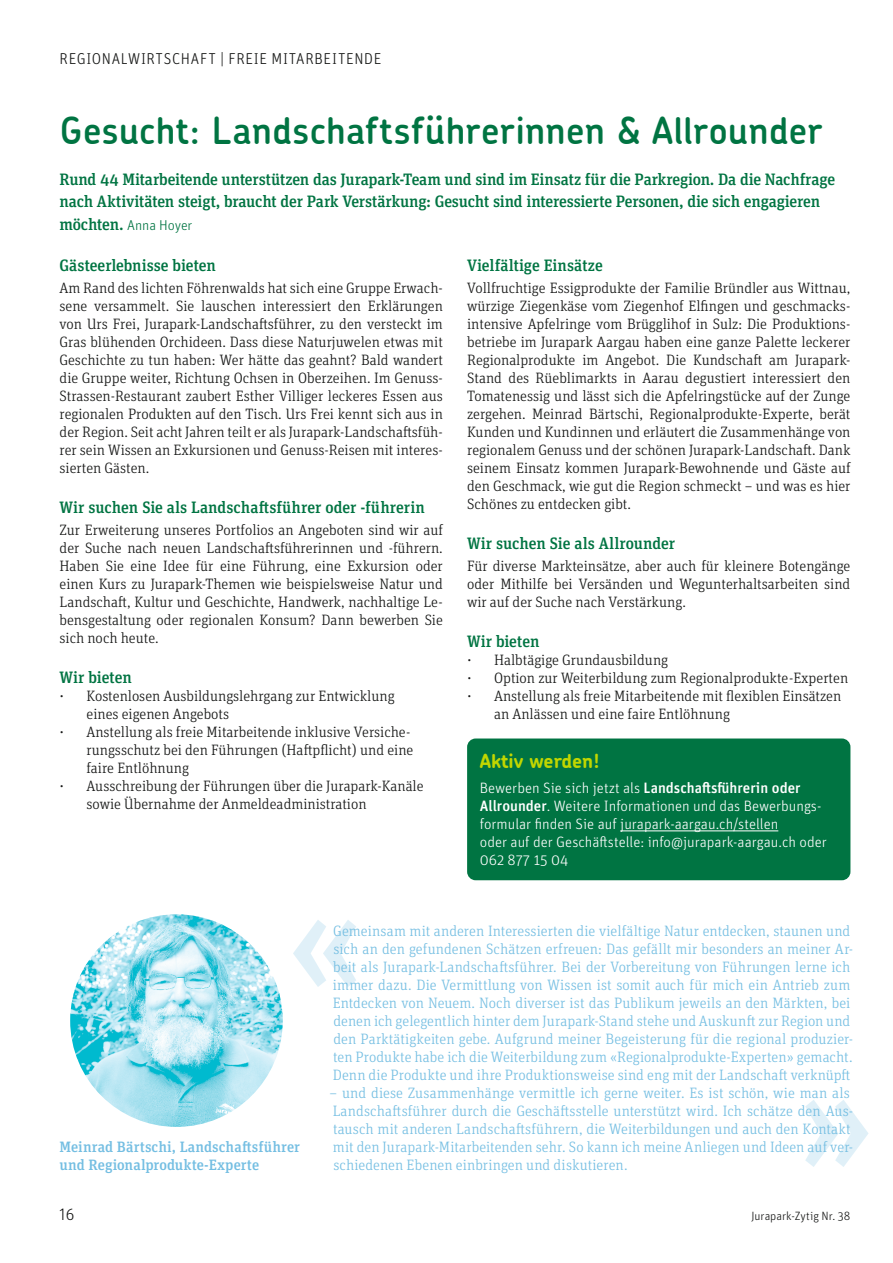
<style>
.page{position:relative;width:893px;height:1263px;background:#fff}
.page>*{position:absolute;margin:0;border:0;box-sizing:border-box;transform-origin:0 0}
.t1{font:500 146.25px "Unit Slab Pro";color:#74bee2}
.HEAD1_Chevin_neu{font:600 37.5px "Chevin";letter-spacing:.01em;color:#007442}
.t2{font:700 19.5px "Chevin";color:#c1d600}
.LEAD_3zeilig_Unit_me{font:500 16.5px/22.5px "Unit Slab Pro";letter-spacing:-.01em;color:#007442}
.t3{font:300 16.5px "Unit OT";color:#131413;scale:.96 1}
._00_SPITZMARKEN_Unit{font:300 15.75px "Unit OT";letter-spacing:.045em;color:#131413;scale:.96 1}
.t4{font:300 15px/18px "Unit Slab Pro";color:#131413;text-align:justify}
.LAUFTEXT_linksbündig{font:300 15px/18px "Unit Slab Pro";letter-spacing:.005em;color:#74bee2}
.t5{font:300 15px/18px "Unit OT";color:#fff}
.LAUFTEXT_linksbündig-2{font:500 15px/18px "Unit Slab Pro";letter-spacing:.005em;color:#74bee2}
.LEAD_3zeilig_Unit_me-2{font:300 14.25px "Unit OT";letter-spacing:-.01em;color:#007442}
.t6{font:300 12px "Unit OT";color:#131413}
.s1{font-family:"Unit Slab Pro";font-weight:500;font-size:16.5px}
.s2{font-weight:500}
</style>
<div class="page">
<img style="left:70px;top:914px;width:213px;height:213px;border-radius:106px">
<div style="left:467px;top:738px;width:383px;height:142px;background:#007442;border-radius:9px"></div>
<hr style="left:620px;top:830px;width:158px;height:1px;background:#fff">
<p class="_00_SPITZMARKEN_Unit" style="left:60px;top:49px;width:337px">REGIONALWIRTSCHAFT | FREIE MITARBEITENDE</p>
<p class="HEAD1_Chevin_neu" style="left:60px;top:106px;width:764px">Gesucht: Landschaftsführerinnen &amp; Allrounder</p>
<p class="LEAD_3zeilig_Unit_me" style="left:60px;top:167px;width:777px">Rund 44 Mitarbeitende unterstützen das Jurapark-Team und sind im Einsatz für die Parkregion. Da die Nachfrage nach Aktivitäten steigt, braucht der Park Verstärkung: Gesucht sind interessierte Personen, die sich engagieren</p>
<p class="LEAD_3zeilig_Unit_me-2" style="left:60px;top:216px;width:134px"><span class="s1">möchten.</span> Anna Hoyer</p>
<p class="LEAD_3zeilig_Unit_me" style="left:60px;top:253px;width:158px">Gästeerlebnisse bieten</p>
<p class="t4" style="left:60px;top:279px;width:385px">Am Rand des lichten Föhrenwalds hat sich eine Gruppe Erwach&shy;sene versammelt. Sie lauschen interessiert den Erklärungen von Urs Frei, Jurapark-Landschaftsführer, zu den versteckt im Gras blühenden Orchideen. Dass diese Naturjuwelen etwas mit Geschichte zu tun haben: Wer hätte das geahnt? Bald wandert die Gruppe weiter, Richtung Ochsen in Oberzeihen. Im Genuss-Strassen-Restaurant zaubert Esther Villiger leckeres Essen aus regionalen Produkten auf den Tisch. Urs Frei kennt sich aus in der Region. Seit acht Jahren teilt er als Jurapark-Landschaftsfüh&shy;rer sein Wissen an Exkursionen und Genuss-Reisen mit interes&shy;sierten Gästen.</p>
<p class="LEAD_3zeilig_Unit_me" style="left:60px;top:495px;width:367px">Wir suchen Sie als Landschaftsführer oder -führerin</p>
<p class="t4" style="left:60px;top:521px;width:385px">Zur Erweiterung unseres Portfolios an Angeboten sind wir auf der Suche nach neuen Landschaftsführerinnen und -führern.<br>Haben Sie eine Idee für eine Führung, eine Exkursion oder einen Kurs zu Jurapark-Themen wie beispielsweise Natur und Landschaft, Kultur und Geschichte, Handwerk, nachhaltige Le&shy;bensgestaltung oder regionalen Konsum? Dann bewerben Sie sich noch heute.</p>
<p class="LEAD_3zeilig_Unit_me" style="left:60px;top:665px;width:74px">Wir bieten</p>
<p class="t4" style="left:87px;top:686px;width:310px;text-indent:-27px">• Kostenlosen Ausbildungslehrgang zur Entwicklung eines eigenen Angebots</p>
<p class="t4" style="left:87px;top:722px;width:328px;text-align:left;text-indent:-27px">• Anstellung als freie Mitarbeitende inklusive Versiche&shy;rungsschutz bei den Führungen (Haftpflicht) und eine faire Entlöhnung</p>
<p class="t4" style="left:87px;top:776px;width:339px;text-indent:-27px">• Ausschreibung der Führungen über die Jurapark-Kanäle sowie Übernahme der Anmeldeadministration</p>
<p class="LEAD_3zeilig_Unit_me" style="left:467px;top:253px;width:137px">Vielfältige Einsätze</p>
<p class="t4" style="left:467px;top:279px;width:385px">Vollfruchtige Essigprodukte der Familie Bründler aus Wittnau, würzige Ziegenkäse vom Ziegenhof Elfingen und geschmacks&shy;intensive Apfelringe vom Brügglihof in Sulz: Die Produktions&shy;betriebe im Jurapark Aargau haben eine ganze Palette leckerer Regionalprodukte im Angebot. Die Kundschaft am Jurapark-Stand des Rüeblimarkts in Aarau degustiert interessiert den Tomatenessig und lässt sich die Apfelringstücke auf der Zunge zergehen. Meinrad Bärtschi, Regionalprodukte-Experte, berät Kunden und Kundinnen und erläutert die Zusammenhänge von regionalem Genuss und der schönen Jurapark-Landschaft. Dank seinem Einsatz kommen Jurapark-Bewohnende und Gäste auf den Geschmack, wie gut die Region schmeckt – und was es hier Schönes zu entdecken gibt.</p>
<p class="LEAD_3zeilig_Unit_me" style="left:467px;top:531px;width:210px">Wir suchen Sie als Allrounder</p>
<p class="t4" style="left:467px;top:557px;width:385px">Für diverse Markteinsätze, aber auch für kleinere Botengänge oder Mithilfe bei Versänden und Wegunterhaltsarbeiten sind wir auf der Suche nach Verstärkung.</p>
<p class="LEAD_3zeilig_Unit_me" style="left:467px;top:629px;width:74px">Wir bieten</p>
<p class="t4" style="left:467px;top:650px;width:203px">• Halbtägige Grundausbildung</p>
<p class="t4" style="left:467px;top:668px;width:383px">• Option zur Weiterbildung zum Regionalprodukte-Experten</p>
<p class="t4" style="left:494px;top:686px;width:349px;text-indent:-27px">• Anstellung als freie Mitarbeitende mit flexiblen Einsätzen an Anlässen und eine faire Entlöhnung</p>
<p class="t2" style="left:480px;top:748px;width:121px">Aktiv werden!</p>
<p class="t5" style="left:480px;top:779px;width:348px">Bewerben Sie sich jetzt als <span class="s2">Landschaftsführerin oder Allrounder</span>. Weitere Informationen und das Bewerbungs&shy;formular finden Sie auf jurapark-aargau.ch/stellen<br>oder auf der Geschäftstelle: info@jurapark-aargau.ch oder 062 877 15 04</p>
<h1 class="t1" style="left:287px;top:837px;width:79px">«</h1>
<p class="LAUFTEXT_linksbündig" style="left:333px;top:921px;width:522px">Gemeinsam mit anderen Interessierten die vielfältige Natur entdecken, staunen und sich an den gefundenen Schätzen erfreuen: Das gefällt mir besonders an meiner Ar&shy;beit als Jurapark-Landschaftsführer. Bei der Vorbereitung von Führungen lerne ich immer dazu. Die Vermittlung von Wissen ist somit auch für mich ein Antrieb zum Entdecken von Neuem. Noch diverser ist das Publikum jeweils an den Märkten, bei denen ich gelegentlich hinter dem Jurapark-Stand stehe und Auskunft zur Region und den Parktätigkeiten gebe. Aufgrund meiner Begeisterung für die regional produzier&shy;ten Produkte habe ich die Weiterbildung zum «Regionalprodukte-Experten» gemacht.<br>Denn die Produkte und ihre Produktionsweise sind eng mit der Landschaft verknüpft</p>
<p class="LAUFTEXT_linksbündig" style="left:329px;top:1083px;width:525px">– und diese Zusammenhänge vermittle ich gerne weiter. Es ist schön, wie man als Landschaftsführer durch die Geschäftsstelle unterstützt wird. Ich schätze den Aus&shy;tausch mit anderen Landschaftsführern, die Weiterbildungen und auch den Kontakt mit den Jurapark-Mitarbeitenden sehr. So kann ich meine Anliegen und Ideen auf ver&shy;schiedenen Ebenen einbringen und diskutieren.</p>
<h1 class="t1" style="left:797px;top:1017px;width:79px">»</h1>
<p class="LAUFTEXT_linksbündig-2" style="left:60px;top:1137px;width:242px">Meinrad Bärtschi, Landschaftsführer und Regionalprodukte-Experte</p>
<p class="t3" style="left:60px;top:1204px;width:17px">16</p>
<p class="t6" style="left:751px;top:1208px;width:101px">Jurapark-Zytig Nr. 38</p>
</div>
